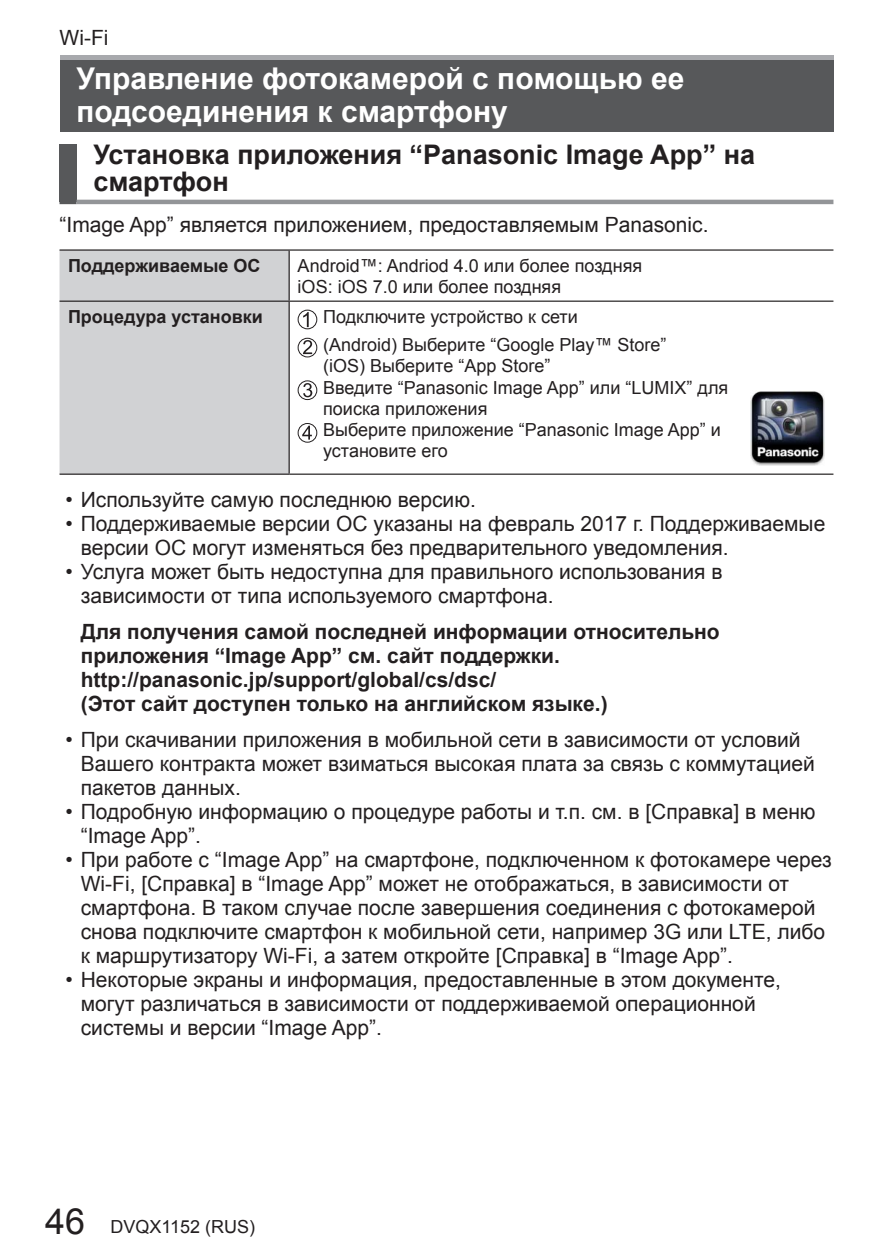
<style>
.page{position:relative;width:893px;height:1259px;background:#fff}
.page>*{position:absolute;margin:0;border:0;box-sizing:border-box;transform-origin:0 0}
.t1{font:36px "Arial";color:#231f20}
.t2{font:700 30px/33px "Arial";color:#fff}
.t3{font:700 27px/27px "Arial";color:#231f20}
.t4{font:21px/24px "Arial";color:#231f20}
.t5{font:700 21px/24px "Arial";color:#231f20}
.t6{font:18px/21.3px "Arial";color:#231f20}
.t7{font:700 18px "Arial";color:#231f20}
</style>
<div class="page">
<div style="left:60px;top:55px;width:773px;height:77px;background:#57585a"></div>
<div style="left:60px;top:55px;width:773px;height:5px;background:#a8a9ad"></div>
<div style="left:60px;top:145px;width:17px;height:57px;background:#57585a"></div>
<hr style="left:60px;top:200px;width:17px;height:4px;background:#57585a">
<hr style="left:77px;top:200px;width:756px;height:4px;background:#939598">
<div style="left:60px;top:251px;width:229px;height:222px;background:#d1d2d4"></div>
<hr style="left:60px;top:249px;width:773px;height:2px;background:#231f20">
<hr style="left:60px;top:300px;width:773px;height:2px;background:#231f20">
<hr style="left:60px;top:473px;width:229px;height:2px;background:#231f20">
<hr style="left:289px;top:251px;width:1px;height:49px;background:#231f20">
<hr style="left:289px;top:302px;width:1px;height:171px;background:#231f20">
<hr style="left:289px;top:473px;width:544px;height:2px;background:#231f20">
<div style="left:298px;top:310px;width:19px;height:19px;border:1px solid #231f20;border-radius:50%"></div>
<svg style="left:303px;top:312px;width:6px;height:15px"></svg>
<img style="left:750px;top:391px;width:75px;height:75px">
<div style="left:298px;top:338px;width:19px;height:19px;border:1px solid #231f20;border-radius:50%"></div>
<svg style="left:303px;top:340px;width:9px;height:14px"></svg>
<div style="left:298px;top:380px;width:19px;height:20px;border:1px solid #231f20;border-radius:50%"></div>
<svg style="left:303px;top:383px;width:9px;height:14px"></svg>
<div style="left:298px;top:423px;width:19px;height:20px;border:1px solid #231f20;border-radius:50%"></div>
<svg style="left:302px;top:426px;width:10px;height:13px"></svg>
<p class="t4" style="left:60px;top:26px;width:50px">Wi-Fi</p>
<h2 class="t2" style="left:77px;top:62px;width:610px">Управление фотокамерой с помощью ее подсоединения к смартфону</h2>
<p class="t3" style="left:94px;top:141px;width:663px">Установка приложения “Panasonic Image App” на смартфон</p>
<p class="t4" style="left:60px;top:213px;width:650px">“Image App” является приложением, предоставляемым Panasonic.</p>
<p class="t7" style="left:68px;top:255px;width:194px">Поддерживаемые ОС</p>
<p class="t6" style="left:298px;top:255px;width:346px">Android™: Andriod 4.0 или более поздняя iOS: iOS 7.0 или более поздняя</p>
<p class="t7" style="left:68px;top:306px;width:196px">Процедура установки</p>
<p class="t6" style="left:323px;top:302px;width:345px;line-height:28.2px">Подключите устройство к сети<br>(Android) Выберите “Google Play™ Store”</p>
<p class="t6" style="left:323px;top:355px;width:407px">(iOS) Выберите “App Store”<br>Введите “Panasonic Image App” или “LUMIX” для поиска приложения<br>Выберите приложение “Panasonic Image App” и установите его</p>
<p class="t4" style="left:65px;top:488px;width:412px">• Используйте самую последнюю версию.</p>
<p class="t4" style="left:81px;top:512px;width:746px;text-indent:-15px">• Поддерживаемые версии ОС указаны на февраль 2017 г. Поддерживаемые версии ОС могут изменяться без предварительного уведомления.</p>
<p class="t4" style="left:81px;top:560px;width:643px;text-indent:-15px">• Услуга может быть недоступна для правильного использования в зависимости от типа используемого смартфона.</p>
<p class="t5" style="left:81px;top:620px;width:640px">Для получения самой последней информации относительно приложения “Image App” см. сайт поддержки. http://panasonic.jp/support/global/cs/dsc/<br>(Этот сайт доступен только на английском языке.)</p>
<p class="t4" style="left:81px;top:728px;width:736px;text-indent:-15px">• При скачивании приложения в мобильной сети в зависимости от условий<br>Вашего контракта может взиматься высокая плата за связь с коммутацией пакетов данных.</p>
<p class="t4" style="left:81px;top:800px;width:736px;text-indent:-15px">• Подробную информацию о процедуре работы и т.п. см. в [Справка] в меню “Image App”.</p>
<p class="t4" style="left:81px;top:848px;width:752px;text-indent:-15px">• При работе с “Image App” на смартфоне, подключенном к фотокамере через Wi-Fi, [Справка] в “Image App” может не отображаться, в зависимости от смартфона. В таком случае после завершения соединения с фотокамерой снова подключите смартфон к мобильной сети, например 3G или LTE, либо к маршрутизатору Wi-Fi, а затем откройте [Справка] в “Image App”.</p>
<p class="t4" style="left:81px;top:968px;width:702px;text-indent:-15px">• Некоторые экраны и информация, предоставленные в этом документе, могут различаться в зависимости от поддерживаемой операционной системы и версии “Image App”.</p>
<h1 class="t1" style="left:45px;top:1201px;width:42px">46</h1>
<p class="t6" style="left:111px;top:1216px;width:146px">DVQX1152 (RUS)</p>
</div>
